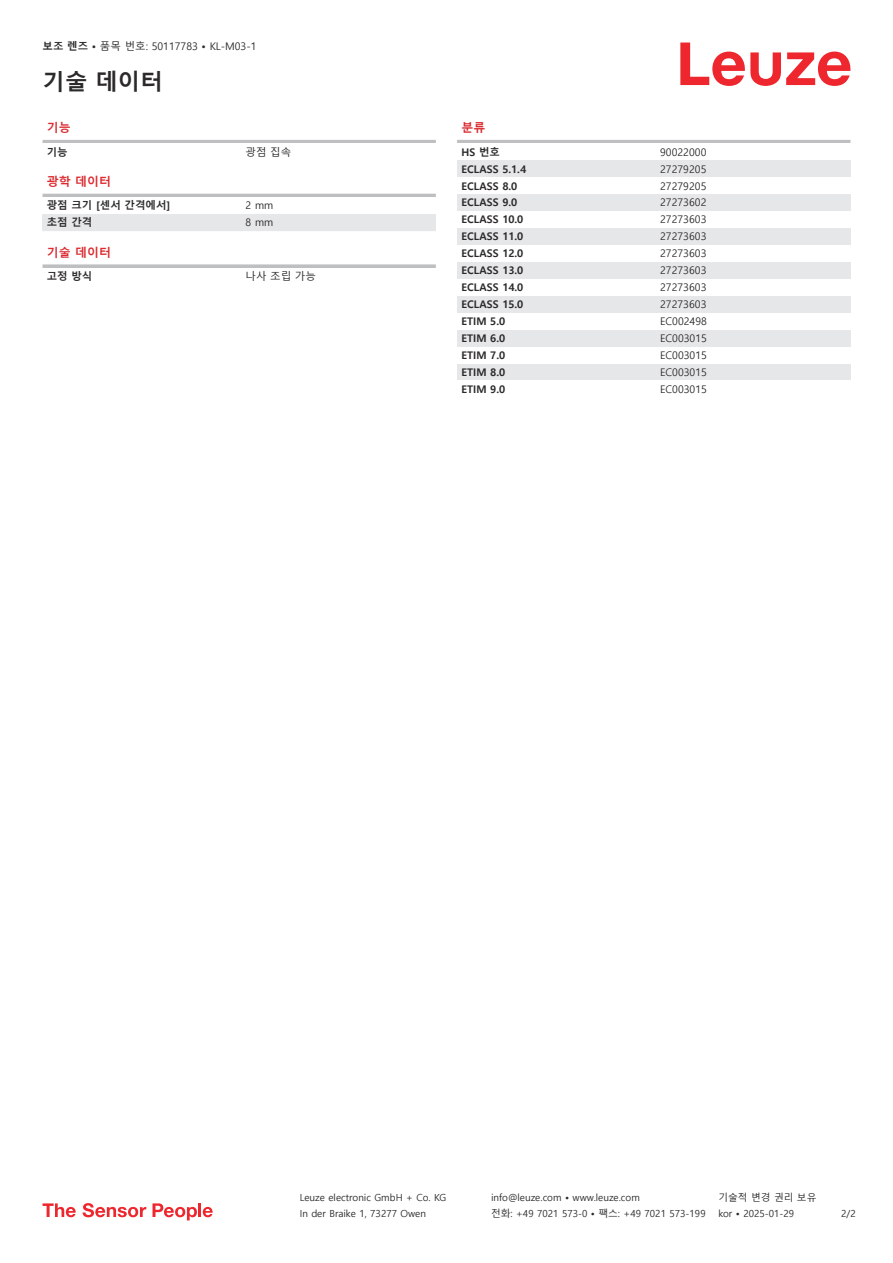
<style>
.page{position:relative;width:893px;height:1263px;background:#fff}
.page>*{position:absolute;margin:0;border:0;box-sizing:border-box;transform-origin:0 0}
.t1{font:700 22.5px "Malgun Gothic";color:#2b292a}
.t2{font:700 12px "Malgun Gothic";color:#db2a30}
.t3{font:10.5px "Malgun Gothic";color:#2b292a}
.t4{font:700 10.5px "Malgun Gothic";color:#2b292a}
.t5{font:9.75px "Malgun Gothic";color:#2b292a}
.s1{font-weight:700}
</style>
<div class="page">
<svg style="left:680px;top:43px;width:170px;height:43px"></svg>
<hr style="left:43px;top:140px;width:393px;height:3px;background:#bdbfc1">
<hr style="left:43px;top:194px;width:393px;height:3px;background:#bdbfc1">
<div style="left:43px;top:214px;width:199px;height:17px;background:#e6e7e9"></div>
<div style="left:242px;top:214px;width:194px;height:17px;background:#e6e7e9"></div>
<svg style="left:43px;top:264px;width:393px;height:4px;background:#c4c5c7"></svg>
<hr style="left:457px;top:140px;width:393px;height:3px;background:#bdbfc1">
<div style="left:457px;top:160px;width:200px;height:17px;background:#e6e7e9"></div>
<div style="left:657px;top:160px;width:193px;height:17px;background:#e6e7e9"></div>
<div style="left:457px;top:194px;width:200px;height:17px;background:#e6e7e9"></div>
<div style="left:657px;top:194px;width:193px;height:17px;background:#e6e7e9"></div>
<div style="left:457px;top:228px;width:200px;height:17px;background:#e6e7e9"></div>
<div style="left:657px;top:228px;width:193px;height:17px;background:#e6e7e9"></div>
<div style="left:457px;top:262px;width:200px;height:17px;background:#e6e7e9"></div>
<div style="left:657px;top:262px;width:193px;height:17px;background:#e6e7e9"></div>
<div style="left:457px;top:296px;width:200px;height:17px;background:#e6e7e9"></div>
<div style="left:657px;top:296px;width:193px;height:17px;background:#e6e7e9"></div>
<div style="left:457px;top:330px;width:200px;height:17px;background:#e6e7e9"></div>
<div style="left:657px;top:330px;width:193px;height:17px;background:#e6e7e9"></div>
<div style="left:457px;top:364px;width:200px;height:16px;background:#e6e7e9"></div>
<div style="left:657px;top:364px;width:193px;height:16px;background:#e6e7e9"></div>
<svg style="left:43px;top:1203px;width:33px;height:14px"></svg>
<svg style="left:83px;top:1203px;width:63px;height:14px"></svg>
<svg style="left:153px;top:1203px;width:44px;height:17px"></svg>
<hr style="left:198px;top:1203px;width:3px;height:14px;background:#ed272d">
<svg style="left:203px;top:1207px;width:10px;height:10px"></svg>
<p class="t3" style="left:43px;top:41px;width:215px"><span class="s1">보조 렌즈 •</span> 품목 번호: 50117783 <span class="s1">•</span> KL-M03-1</p>
<h1 class="t1" style="left:43px;top:69px;width:122px">기술 데이터</h1>
<p class="t2" style="left:47px;top:121px;width:25px">기능</p>
<p class="t4" style="left:47px;top:146px;width:22px">기능</p>
<p class="t3" style="left:246px;top:146px;width:47px">광점 집속</p>
<p class="t2" style="left:47px;top:175px;width:66px">광학 데이터</p>
<p class="t4" style="left:47px;top:199px;width:125px">광점 크기 [센서 간격에서]</p>
<p class="t3" style="left:246px;top:200px;width:29px">2 mm</p>
<p class="t4" style="left:47px;top:216px;width:47px">초점 간격</p>
<p class="t3" style="left:246px;top:217px;width:29px">8 mm</p>
<p class="t2" style="left:47px;top:245px;width:66px">기술 데이터</p>
<p class="t4" style="left:47px;top:270px;width:47px">고정 방식</p>
<p class="t3" style="left:246px;top:270px;width:72px">나사 조립 가능</p>
<p class="t2" style="left:461px;top:121px;width:25px">분류</p>
<p class="t4" style="left:461px;top:146px;width:40px">HS 번호</p>
<p class="t3" style="left:660px;top:146px;width:48px">90022000</p>
<p class="t4" style="left:461px;top:163px;width:66px">ECLASS 5.1.4</p>
<p class="t3" style="left:660px;top:163px;width:48px">27279205</p>
<p class="t4" style="left:461px;top:179px;width:57px">ECLASS 8.0</p>
<p class="t3" style="left:660px;top:180px;width:48px">27279205</p>
<p class="t4" style="left:461px;top:196px;width:57px">ECLASS 9.0</p>
<p class="t3" style="left:660px;top:197px;width:48px">27273602</p>
<p class="t4" style="left:461px;top:213px;width:63px">ECLASS 10.0</p>
<p class="t3" style="left:660px;top:214px;width:48px">27273603</p>
<p class="t4" style="left:461px;top:230px;width:63px">ECLASS 11.0</p>
<p class="t3" style="left:660px;top:231px;width:48px">27273603</p>
<p class="t4" style="left:461px;top:247px;width:63px">ECLASS 12.0</p>
<p class="t3" style="left:660px;top:247px;width:48px">27273603</p>
<p class="t4" style="left:461px;top:264px;width:63px">ECLASS 13.0</p>
<p class="t3" style="left:660px;top:264px;width:48px">27273603</p>
<p class="t4" style="left:461px;top:281px;width:63px">ECLASS 14.0</p>
<p class="t3" style="left:660px;top:281px;width:48px">27273603</p>
<p class="t4" style="left:461px;top:298px;width:63px">ECLASS 15.0</p>
<p class="t3" style="left:660px;top:298px;width:48px">27273603</p>
<p class="t4" style="left:461px;top:315px;width:45px">ETIM 5.0</p>
<p class="t3" style="left:660px;top:315px;width:48px">EC002498</p>
<p class="t4" style="left:461px;top:332px;width:45px">ETIM 6.0</p>
<p class="t3" style="left:660px;top:332px;width:48px">EC003015</p>
<p class="t4" style="left:461px;top:349px;width:45px">ETIM 7.0</p>
<p class="t3" style="left:660px;top:349px;width:48px">EC003015</p>
<p class="t4" style="left:461px;top:366px;width:45px">ETIM 8.0</p>
<p class="t3" style="left:660px;top:366px;width:48px">EC003015</p>
<p class="t4" style="left:461px;top:383px;width:45px">ETIM 9.0</p>
<p class="t3" style="left:660px;top:383px;width:48px">EC003015</p>
<p class="t5" style="left:300px;top:1192px;width:148px">Leuze electronic GmbH + Co. KG</p>
<p class="t5" style="left:491px;top:1192px;width:150px">info@leuze.com • www.leuze.com</p>
<p class="t5" style="left:718px;top:1192px;width:100px">기술적 변경 권리 보유</p>
<p class="t5" style="left:300px;top:1208px;width:128px">In der Braike 1, 73277 Owen</p>
<p class="t5" style="left:491px;top:1208px;width:216px">전화: +49 7021 573-0 • 팩스: +49 7021 573-199</p>
<p class="t5" style="left:718px;top:1208px;width:77px">kor • 2025-01-29</p>
<p class="t5" style="left:841px;top:1208px;width:16px">2/2</p>
</div>
